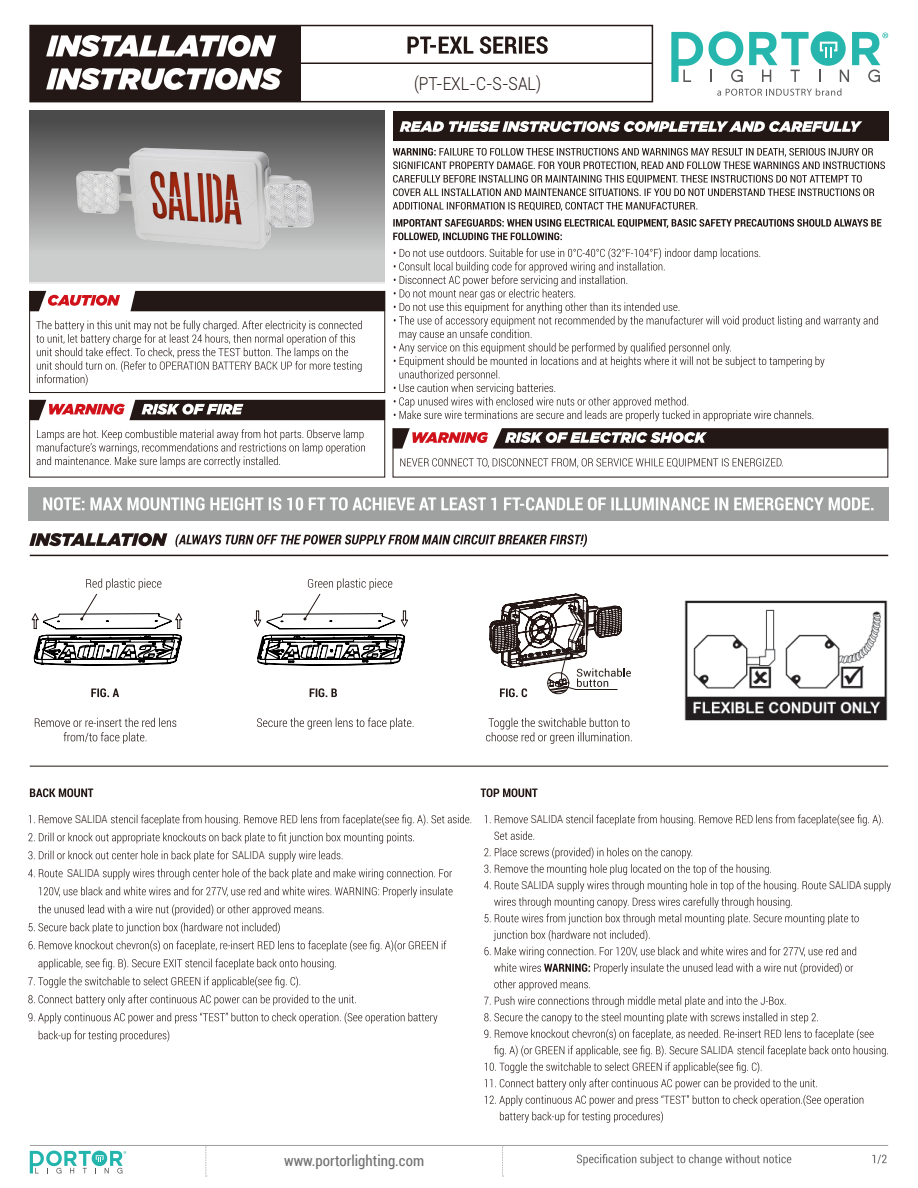
<style>
.page{position:relative;width:918px;height:1188px;background:#fff}
.page>*{position:absolute;margin:0;border:0;box-sizing:border-box;transform-origin:0 0}
.t1{font:300 17.85px "Roboto";color:#231815;scale:.88 1}
.t2{font:15px "Roboto Condensed";color:#727171}
.t3{font:300 11.1px "Roboto";color:#231815;scale:.89 1}
</style>
<div class="page">
<div style="left:811px;top:31px;width:35px;height:35px;background:#27b6ad;border-radius:50%"></div>
<svg style="left:749px;top:32px;width:60px;height:50px"></svg>
<svg style="left:819px;top:32px;width:69px;height:50px"></svg>
<svg style="left:671px;top:31px;width:72px;height:51px"></svg>
<svg style="left:717px;top:88px;width:124px;height:8px"></svg>
<svg style="left:577px;top:1154px;width:214px;height:12px"></svg>
<svg style="left:205px;top:1146px;width:2px;height:31px"></svg>
<svg style="left:502px;top:1146px;width:1px;height:31px"></svg>
<svg style="left:30px;top:1151px;width:96px;height:23px"></svg>
<hr style="left:30px;top:1145px;width:858px;height:1px;background:#9fa0a0">
<div style="left:28px;top:487px;width:860px;height:34px;background:#9fa0a0"></div>
<div style="left:393px;top:111px;width:495px;height:30px;background:#231815"></div>
<div style="left:29px;top:25px;width:624px;height:77px;border:2px solid #231815"></div>
<svg style="left:30px;top:111px;width:355px;height:173px;background:#909090"></svg>
<svg style="left:872px;top:1155px;width:15px;height:9px"></svg>
<svg style="left:393px;top:202px;width:304px;height:9px"></svg>
<svg style="left:393px;top:148px;width:492px;height:48px"></svg>
<svg style="left:393px;top:219px;width:488px;height:23px"></svg>
<svg style="left:36px;top:320px;width:326px;height:66px"></svg>
<svg style="left:394px;top:248px;width:484px;height:173px"></svg>
<svg style="left:39px;top:1030px;width:130px;height:12px"></svg>
<svg style="left:28px;top:1012px;width:410px;height:12px"></svg>
<svg style="left:28px;top:995px;width:328px;height:11px"></svg>
<svg style="left:28px;top:976px;width:272px;height:12px"></svg>
<svg style="left:38px;top:958px;width:298px;height:12px"></svg>
<svg style="left:29px;top:940px;width:417px;height:12px"></svg>
<svg style="left:29px;top:922px;width:251px;height:12px"></svg>
<svg style="left:38px;top:904px;width:285px;height:12px"></svg>
<svg style="left:39px;top:887px;width:414px;height:11px"></svg>
<svg style="left:28px;top:869px;width:424px;height:11px"></svg>
<svg style="left:28px;top:851px;width:314px;height:11px"></svg>
<svg style="left:28px;top:833px;width:386px;height:11px"></svg>
<svg style="left:29px;top:814px;width:442px;height:12px"></svg>
<svg style="left:485px;top:1079px;width:378px;height:44px"></svg>
<svg style="left:484px;top:1013px;width:404px;height:60px"></svg>
<svg style="left:484px;top:980px;width:302px;height:27px"></svg>
<svg style="left:484px;top:947px;width:372px;height:27px"></svg>
<svg style="left:485px;top:914px;width:374px;height:27px"></svg>
<svg style="left:484px;top:881px;width:407px;height:27px"></svg>
<svg style="left:484px;top:847px;width:287px;height:28px"></svg>
<svg style="left:485px;top:814px;width:398px;height:26px"></svg>
<svg style="left:400px;top:458px;width:383px;height:10px"></svg>
<svg style="left:37px;top:429px;width:328px;height:38px"></svg>
<svg style="left:175px;top:534px;width:412px;height:13px"></svg>
<svg style="left:31px;top:293px;width:89px;height:18px"></svg>
<svg style="left:29px;top:533px;width:138px;height:13px"></svg>
<svg style="left:400px;top:121px;width:462px;height:11px"></svg>
<div style="left:130px;top:293px;width:253px;height:18px;background:#231815"></div>
<div style="left:29px;top:291px;width:356px;height:102px;border:1px solid #231815"></div>
<hr style="left:30px;top:555px;width:858px;height:1px;background:#231815">
<hr style="left:30px;top:766px;width:858px;height:1px;background:#231815">
<svg style="left:408px;top:36px;width:140px;height:18px"></svg>
<div style="left:30px;top:26px;width:271px;height:76px;background:#231815"></div>
<svg style="left:46px;top:68px;width:236px;height:22px"></svg>
<svg style="left:46px;top:35px;width:230px;height:22px"></svg>
<hr style="left:299px;top:63px;width:353px;height:1px;background:#231815">
<svg style="left:30px;top:788px;width:63px;height:9px"></svg>
<svg style="left:481px;top:788px;width:57px;height:9px"></svg>
<svg style="left:35px;top:718px;width:141px;height:26px"></svg>
<svg style="left:486px;top:718px;width:146px;height:26px"></svg>
<svg style="left:257px;top:718px;width:156px;height:11px"></svg>
<svg style="left:91px;top:688px;width:28px;height:9px"></svg>
<svg style="left:310px;top:688px;width:27px;height:9px"></svg>
<svg style="left:393px;top:428px;width:495px;height:21px"></svg>
<svg style="left:29px;top:400px;width:356px;height:20px"></svg>
<svg style="left:43px;top:497px;width:831px;height:13px"></svg>
<svg style="left:489px;top:594px;width:142px;height:103px"></svg>
<img style="left:684px;top:601px;width:204px;height:120px">
<img style="left:70px;top:135px;width:251px;height:127px">
<svg style="left:31px;top:578px;width:377px;height:88px"></svg>
<h1 class="t1" style="left:414px;top:71px;width:146px">(PT-EXL-C-S-SAL)</h1>
<p class="t3" style="left:75px;top:812px;width:38px">SALIDA</p>
<p class="t3" style="left:531px;top:812px;width:38px">SALIDA</p>
<p class="t3" style="left:67px;top:866px;width:38px">SALIDA</p>
<p class="t3" style="left:232px;top:848px;width:38px">SALIDA</p>
<h2 class="t2" style="left:284px;top:1151px;width:142px">www.portorlighting.com</h2>
<p class="t3" style="left:522px;top:878px;width:38px">SALIDA</p>
<p class="t3" style="left:829px;top:878px;width:38px">SALIDA</p>
<p class="t3" style="left:701px;top:1043px;width:38px">SALIDA</p>
</div>
